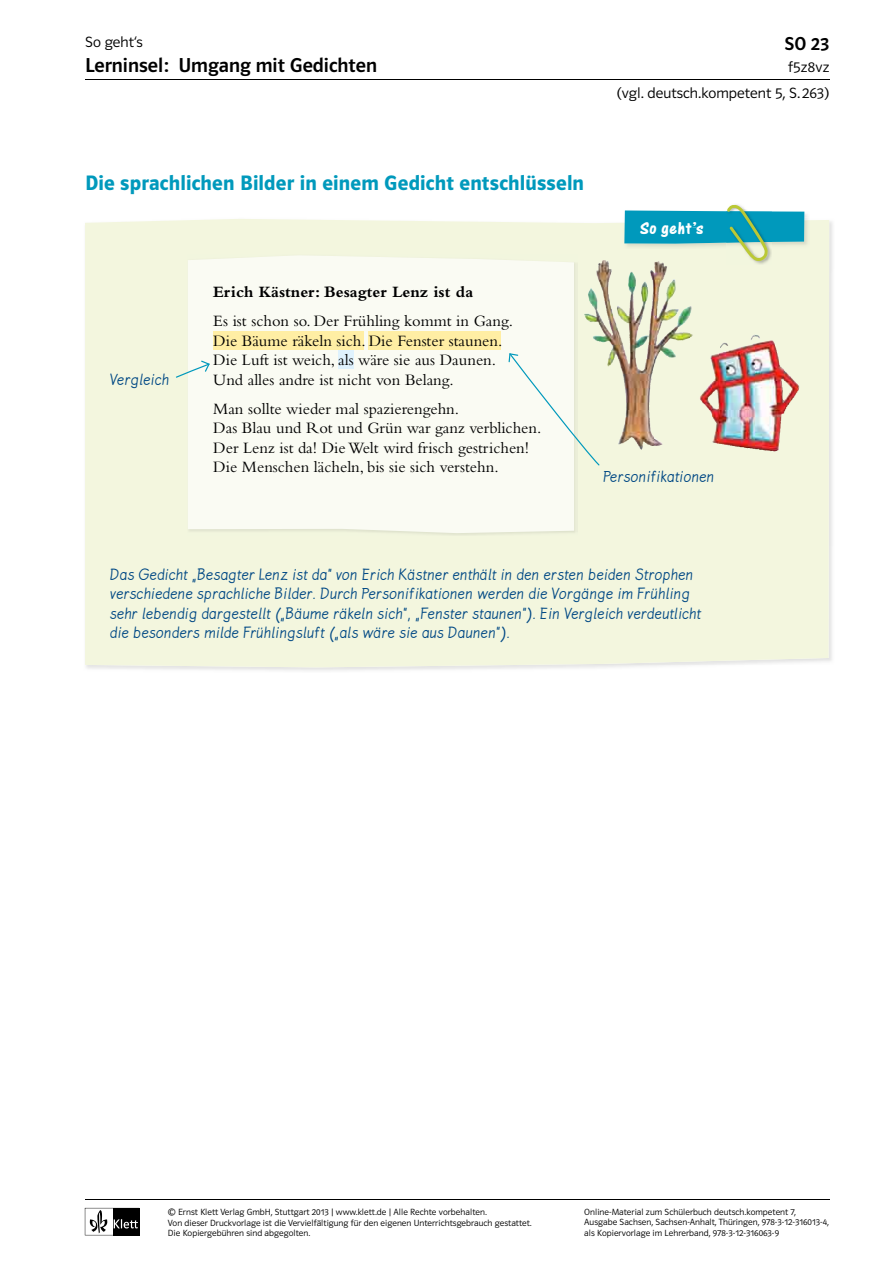
<style>
.page{position:relative;width:893px;height:1263px;background:#fff}
.page>*{position:absolute;margin:0;border:0;box-sizing:border-box;transform-origin:0 0}
.t1{font:21px "Polo ST11 K Hfett";letter-spacing:.005em;color:#0099bc}
.t2{font:20.25px "Polo ST11 K Krftg";color:#000}
.t3{font:18.75px "Polo ST11 K Krftg";color:#000}
.t4{font:18px "One Stroke Script Bold Plain";letter-spacing:.04em;color:#fff}
.t5{font:17.25px/19.5px "Lemme Script";letter-spacing:.02em;color:#004884}
.t6{font:16.5px/19.5px "Bembo";color:#000}
.t7{font:700 16.5px "Bembo";color:#000}
.t8{font:15px "Polo ST11 K Leicht";letter-spacing:.005em;color:#000}
.t9{font:9px/10.5px "Polo ST11 K Leicht";letter-spacing:.005em;color:#000}
</style>
<div class="page">
<svg style="left:85px;top:1208px;width:54px;height:27px"></svg>
<hr style="left:85px;top:79px;width:744px;height:1px;background:#000">
<hr style="left:85px;top:1199px;width:744px;height:1px;background:#000">
<svg style="left:85px;top:219px;width:744px;height:448px;background:#efefd8"></svg>
<div style="left:188px;top:255px;width:386px;height:278px;background:#fafbf3"></div>
<div style="left:213px;top:331px;width:151px;height:18px;background:#ffeea4"></div>
<div style="left:369px;top:331px;width:132px;height:18px;background:#ffeea4"></div>
<div style="left:338px;top:351px;width:16px;height:18px;background:#dff2fd"></div>
<svg style="left:176px;top:361px;width:34px;height:17px"></svg>
<svg style="left:509px;top:353px;width:90px;height:112px"></svg>
<img style="left:584px;top:260px;width:29px;height:79px">
<img style="left:726px;top:204px;width:46px;height:61px">
<svg style="left:623px;top:205px;width:187px;height:56px;background:#6fc1c7"></svg>
<h3 class="t8" style="left:85px;top:34px;width:59px">So geht‘s</h3>
<h2 class="t2" style="left:85px;top:54px;width:294px">Lerninsel: Umgang mit Gedichten</h2>
<h3 class="t3" style="left:784px;top:33px;width:46px">SO 23</h3>
<h3 class="t8" style="left:788px;top:59px;width:43px">f5z8vz</h3>
<h3 class="t8" style="left:617px;top:85px;width:214px">(vgl. deutsch.kompetent 5, S. 263)</h3>
<h1 class="t1" style="left:85px;top:171px;width:501px">Die sprachlichen Bilder in einem Gedicht entschlüsseln</h1>
<h3 class="t5" style="left:111px;top:370px;width:60px">Vergleich</h3>
<h3 class="t7" style="left:213px;top:282px;width:261px">Erich Kästner: Besagter Lenz ist da</h3>
<h3 class="t6" style="left:213px;top:311px;width:301px">Es ist schon so. Der Frühling kommt in Gang.<br>Die Bäume räkeln sich. Die Fenster staunen.<br>Die Luft ist weich, als wäre sie aus Daunen.<br>Und alles andre ist nicht von Belang.</h3>
<h3 class="t6" style="left:213px;top:399px;width:330px">Man sollte wieder mal spazierengehn.<br>Das Blau und Rot und Grün war ganz verblichen.<br>Der Lenz ist da! Die Welt wird frisch gestrichen!<br>Die Menschen lächeln, bis sie sich verstehn.</h3>
<h3 class="t4" style="left:640px;top:217px;width:65px">So geht’s</h3>
<h3 class="t5" style="left:604px;top:468px;width:112px">Personifikationen</h3>
<p class="t5" style="left:111px;top:565px;width:592px">Das Gedicht „Besagter Lenz ist da“ von Erich Kästner enthält in den ersten beiden Strophen verschiedene sprachliche Bilder. Durch Personifikationen werden die Vorgänge im Frühling sehr lebendig dargestellt („Bäume räkeln sich“, „Fenster staunen“). Ein Vergleich verdeutlicht die besonders milde Frühlingsluft („als wäre sie aus Daunen“).</p>
<p class="t9" style="left:168px;top:1207px;width:365px">© Ernst Klett Verlag GmbH, Stuttgart 2013 | www.klett.de | Alle Rechte vorbehalten.<br>Von dieser Druckvorlage ist die Vervielfältigung für den eigenen Unterrichtsgebrauch gestattet.<br>Die Kopiergebühren sind abgegolten.</p>
<p class="t9" style="left:584px;top:1206px;width:246px">Online-Material zum Schülerbuch deutsch.kompetent 7,<br>Ausgabe Sachsen, Sachsen-Anhalt, Thüringen, 978-3-12-316013-4, als Kopiervorlage im Lehrerband, 978-3-12-316063-9</p>
</div>
